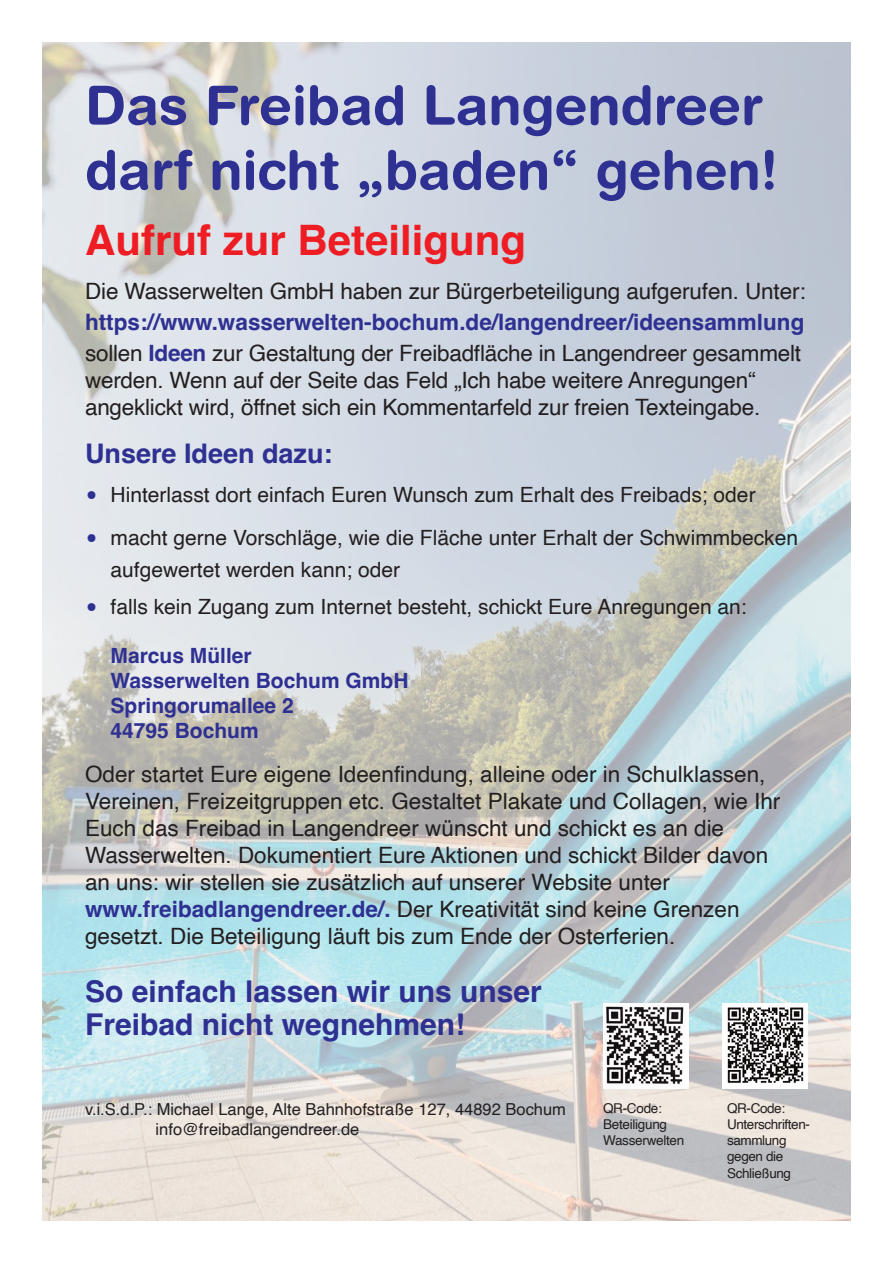
<style>
.page{position:relative;width:893px;height:1263px;background:#fff}
.page>*{position:absolute;margin:0;border:0;box-sizing:border-box;transform-origin:0 0}
.t1{font:700 54px/64.8px "Helvetica Rounded";color:#2e3092}
.t2{font:700 42px "Helvetica";color:#ee1d23}
.t3{font:700 30px "Helvetica";color:#2e3092}
.t4{font:700 27px "Helvetica";color:#2e3092}
.t5{font:22.5px/27px "Helvetica";color:#231f20}
.t6{font:700 22.5px "Helvetica";color:#2e3092}
.t7{font:21px/32px "Helvetica";color:#231f20}
.t8{font:700 21px "Helvetica";color:#2e3092}
.t9{font:16.5px "Helvetica";color:#231f20}
.t10{font:13.5px/16.2px "Helvetica";letter-spacing:-.03em;color:#231f20}
.s1{font-weight:700;color:#2e3092}
.s2{font-size:36px;color:#2e3092}
</style>
<div class="page">
<img style="left:43px;top:43px;width:807px;height:1177px">
<img style="left:723px;top:1004px;width:85px;height:85px">
<img style="left:603px;top:1004px;width:84px;height:85px">
<p class="t1" style="left:85px;top:78px;width:694px">Das Freibad Langendreer darf nicht „baden“ gehen!</p>
<p class="t2" style="left:85px;top:222px;width:442px">Aufruf zur Beteiligung</p>
<p class="t5" style="left:85px;top:279px;width:722px">Die Wasserwelten GmbH haben zur Bürgerbeteiligung aufgerufen. Unter:</p>
<p class="t6" style="left:85px;top:313px;width:721px">https://www.wasserwelten-bochum.de/langendreer/ideensammlung</p>
<p class="t5" style="left:85px;top:342px;width:718px">sollen <span class="s1">Ideen</span> zur Gestaltung der Freibadfläche in Langendreer gesammelt werden. Wenn auf der Seite das Feld „Ich habe weitere Anregungen“ angeklickt wird, öffnet sich ein Kommentarfeld zur freien Texteingabe.</p>
<p class="t4" style="left:85px;top:442px;width:249px">Unsere Ideen dazu:</p>
<p class="t7" style="left:85px;top:480px;width:672px"><span class="s2">•</span> Hinterlasst dort einfach Euren Wunsch zum Erhalt des Freibads; oder</p>
<p class="t7" style="left:111px;top:524px;width:689px;text-indent:-26px"><span class="s2">•</span> macht gerne Vorschläge, wie die Fläche unter Erhalt der Schwimmbecken aufgewertet werden kann; oder</p>
<p class="t7" style="left:85px;top:592px;width:663px"><span class="s2">•</span> falls kein Zugang zum Internet besteht, schickt Eure Anregungen an:</p>
<p class="t8" style="left:111px;top:646px;width:143px">Marcus Müller</p>
<p class="t8" style="left:111px;top:672px;width:299px">Wasserwelten Bochum GmbH</p>
<p class="t8" style="left:111px;top:697px;width:185px">Springorumallee 2</p>
<p class="t8" style="left:111px;top:722px;width:150px">44795 Bochum</p>
<p class="t5" style="left:85px;top:762px;width:697px">Oder startet Eure eigene Ideenfindung, alleine oder in Schulklassen, Vereinen, Freizeitgruppen etc. Gestaltet Plakate und Collagen, wie Ihr Euch das Freibad in Langendreer wünscht und schickt es an die Wasserwelten. Dokumentiert Eure Aktionen und schickt Bilder davon an uns: wir stellen sie zusätzlich auf unserer Website unter <span class="s1">www.freibadlangendreer.de/.</span> Der Kreativität sind keine Grenzen gesetzt. Die Beteiligung läuft bis zum Ende der Osterferien.</p>
<p class="t3" style="left:85px;top:979px;width:458px">So einfach lassen wir uns unser</p>
<p class="t3" style="left:85px;top:1012px;width:382px">Freibad nicht wegnehmen!</p>
<p class="t9" style="left:85px;top:1102px;width:482px">v.i.S.d.P.: Michael Lange, Alte Bahnhofstraße 127, 44892 Bochum</p>
<p class="t9" style="left:156px;top:1122px;width:205px">info@freibadlangendreer.de</p>
<p class="t10" style="left:603px;top:1101px;width:60px">QR-Code:</p>
<p class="t10" style="left:603px;top:1117px;width:83px">Beteiligung<br>Wasserwelten</p>
<p class="t10" style="left:727px;top:1101px;width:59px">QR-Code:</p>
<p class="t10" style="left:727px;top:1117px;width:84px">Unterschriften&shy;sammlung gegen die<br>Schließung</p>
</div>
